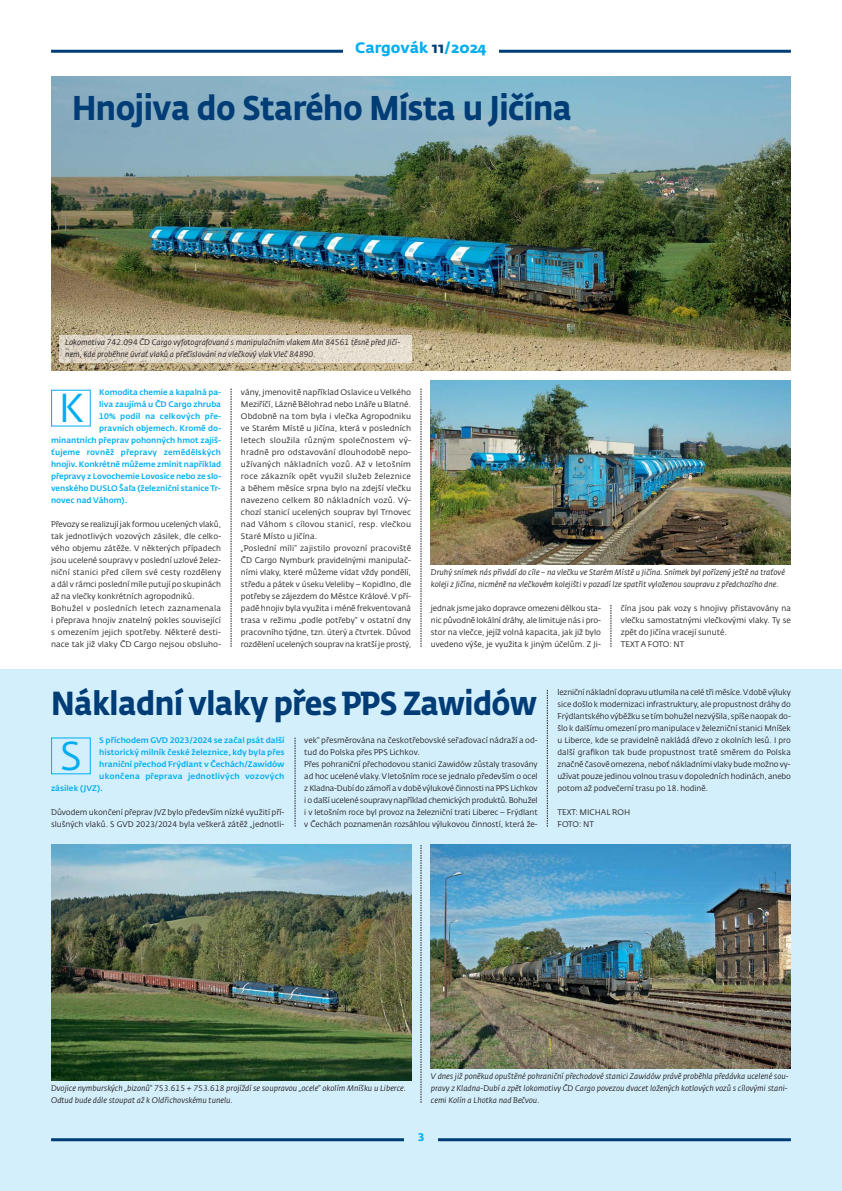
<style>
.page{position:relative;width:842px;height:1191px;background:#fff}
.page>*{position:absolute;margin:0;border:0;box-sizing:border-box;transform-origin:0 0}
.t1{font:40px "CD Fedra";color:#00aeef}
.t2{font:700 34px "CD Fedra";letter-spacing:-.015em;color:#003d76;scale:.9 1}
.t3{font:700 33px "CD Fedra";letter-spacing:-.015em;color:#003d76;scale:.9 1}
.t4{font:700 15px "Fedra Sans Pro";color:#00aeef}
.t5{font:700 11px "CD Fedra Pro";color:#00aeef}
.t6{font:8px/12px "CD Fedra";color:#231f20}
.t7{font:italic 8px/12px "CD Fedra";color:#231f20}
.t8{font:500 8px "CD Fedra";color:#00aeef}
.t9{font:500 8px "CD Fedra";letter-spacing:.02em;color:#00aeef}
.s1{color:#003d76}
</style>
<div class="page">
<img style="left:51px;top:77px;width:740px;height:293px">
<div style="left:0;top:669px;width:842px;height:522px;background:#d4effc"></div>
<hr style="left:51px;top:50px;width:740px;height:3px;background:#003d76">
<div style="left:343px;top:41px;width:156px;height:20px;background:#fff"></div>
<hr style="left:51px;top:1138px;width:353px;height:3px;background:#003d76">
<hr style="left:438px;top:1138px;width:353px;height:3px;background:#003d76">
<svg style="left:231px;top:389px;width:1px;height:258px"></svg>
<svg style="left:295px;top:738px;width:1px;height:89px"></svg>
<svg style="left:421px;top:389px;width:1px;height:258px"></svg>
<svg style="left:611px;top:605px;width:1px;height:42px"></svg>
<svg style="left:421px;top:845px;width:1px;height:258px"></svg>
<svg style="left:547px;top:690px;width:1px;height:137px"></svg>
<img style="left:431px;top:380px;width:360px;height:185px">
<img style="left:60px;top:335px;width:351px;height:28px">
<img style="left:431px;top:845px;width:360px;height:223px">
<img style="left:51px;top:845px;width:360px;height:235px">
<div style="left:51px;top:737px;width:40px;height:37px;border:1px solid #00aeef"></div>
<h3 class="t4" style="left:355px;top:39px;width:133px">Cargovák <span class="s1">11</span>/2024</h3>
<h2 class="t2" style="left:72px;top:94px;width:557px">Hnojiva do Starého Místa u Jičína</h2>
<p class="t7" style="left:65px;top:337px;width:337px">Lokomotiva 742.094 ČD Cargo vyfotografovaná s manipulačním vlakem Mn 84561 těsně před Jičí&shy;nem, kde proběhne úvrať vlaků a přečíslování na vlečkový vlak Vleč 84890.</p>
<p class="t8" style="left:99px;top:389px;width:123px">Komodita chemie a kapalná pa-</p>
<p class="t8" style="left:99px;top:401px;width:123px">liva zaujímá u ČD Cargo zhruba</p>
<p class="t9" style="left:99px;top:413px;width:123px">10% podíl na celkových pře-</p>
<p class="t8" style="left:99px;top:425px;width:124px">pravních objemech. Kromě do-</p>
<p class="t8" style="left:51px;top:437px;width:172px">minantních přeprav pohonných hmot zajiš-</p>
<p class="t9" style="left:51px;top:449px;width:172px">ťujeme rovněž přepravy zemědělských</p>
<p class="t8" style="left:51px;top:461px;width:172px">hnojiv. Konkrétně můžeme zmínit například</p>
<p class="t8" style="left:51px;top:473px;width:172px">přepravy z Lovochemie Lovosice nebo ze slo-</p>
<p class="t8" style="left:51px;top:485px;width:171px">venského DUSLO Šaľa (železniční stanice Tr-</p>
<p class="t8" style="left:51px;top:497px;width:78px">novec nad Váhom).</p>
<p class="t6" style="left:51px;top:519px;width:172px">Převozy se realizují jak formou ucelených vlaků, tak jednotlivých vozových zásilek, dle celko&shy;vého objemu zátěže. V některých případech jsou ucelené soupravy v poslední uzlové želez&shy;niční stanici před cílem své cesty rozděleny a dál v rámci poslední míle putují po skupinách až na vlečky konkrétních agropodniků.<br>Bohužel v posledních letech zaznamenala i přeprava hnojiv znatelný pokles související s omezením jejich spotřeby. Některé desti&shy;nace tak již vlaky ČD Cargo nejsou obsluho-</p>
<h1 class="t1" style="left:58px;top:392px;width:27px">K</h1>
<p class="t6" style="left:241px;top:387px;width:172px">vány, jmenovitě například Oslavice u Velkého Meziříčí, Lázně Bělohrad nebo Lnáře u Blatné.<br>Obdobně na tom byla i vlečka Agropodniku ve Starém Místě u Jičína, která v posledních letech sloužila různým společnostem vý&shy;hradně pro odstavování dlouhodobě nepo&shy;užívaných nákladních vozů. Až v letošním roce zákazník opět využil služeb železnice a během měsíce srpna bylo na zdejší vlečku navezeno celkem 80 nákladních vozů. Vý&shy;chozí stanicí ucelených souprav byl Trnovec nad Váhom s cílovou stanicí, resp. vlečkou Staré Místo u Jičína.<br>„Poslední míli“ zajistilo provozní pracoviště ČD Cargo Nymburk pravidelnými manipulač&shy;ními vlaky, které můžeme vídat vždy pondělí, středu a pátek v úseku Veleliby – Kopidlno, dle potřeby se zájezdem do Městce Králové. V pří&shy;padě hnojiv byla využita i méně frekventovaná trasa v režimu „podle potřeby“ v ostatní dny pracovního týdne, tzn. úterý a čtvrtek. Důvod rozdělení ucelených souprav na kratší je prostý,</p>
<p class="t7" style="left:431px;top:567px;width:355px">Druhý snímek nás přivádí do cíle – na vlečku ve Starém Místě u Jičína. Snímek byl pořízený ještě na traťové koleji z Jičína, nicméně na vlečkovém kolejišti v pozadí lze spatřit vyloženou soupravu z předchozího dne.</p>
<p class="t6" style="left:431px;top:603px;width:172px;text-align:justify">jednak jsme jako dopravce omezeni délkou sta&shy;nic původně lokální dráhy, ale limituje nás i pro&shy;stor na vlečce, jejíž volná kapacita, jak již bylo uvedeno výše, je využita k jiným účelům. Z Ji-</p>
<p class="t6" style="left:621px;top:603px;width:172px">čína jsou pak vozy s hnojivy přistavovány na vlečku samostatnými vlečkovými vlaky. Ty se zpět do Jičína vracejí sunuté.<br>TEXT A FOTO: NT</p>
<h3 class="t3" style="left:51px;top:690px;width:542px">Nákladní vlaky přes PPS Zawidów</h3>
<p class="t8" style="left:99px;top:737px;width:187px">S příchodem GVD 2023/2024 se začal psát další</p>
<p class="t8" style="left:99px;top:749px;width:187px">historický milník české železnice, kdy byla přes</p>
<p class="t8" style="left:99px;top:761px;width:187px">hraniční přechod Frýdlant v Čechách/Zawidów</p>
<p class="t9" style="left:99px;top:773px;width:187px">ukončena přeprava jednotlivých vozových</p>
<p class="t8" style="left:51px;top:785px;width:53px">zásilek (JVZ).</p>
<p class="t6" style="left:51px;top:807px;width:235px">Důvodem ukončení přeprav JVZ bylo především nízké využití pří&shy;slušných vlaků. S GVD 2023/2024 byla veškerá zátěž „jednotli-</p>
<h1 class="t1" style="left:60px;top:740px;width:24px">S</h1>
<p class="t6" style="left:304px;top:735px;width:235px">vek“ přesměrována na českotřebovské seřaďovací nádraží a od&shy;tud do Polska přes PPS Lichkov.<br>Přes pohraniční přechodovou stanici Zawidów zůstaly trasovány ad hoc ucelené vlaky. V letošním roce se jednalo především o ocel z Kladna-Dubí do zámoří a v době výlukové činnosti na PPS Lichkov i o další ucelené soupravy například chemických produktů. Bohužel i v letošním roce byl provoz na železniční trati Liberec – Frýdlant v Čechách poznamenán rozsáhlou výlukovou činností, která že-</p>
<p class="t6" style="left:558px;top:687px;width:235px;text-align:justify">lezniční nákladní dopravu utlumila na celé tři měsíce. Vdobě výluky sice došlo k modernizaci infrastruktury, ale propustnost dráhy do Frýdlantského výběžku se tím bohužel nezvýšila, spíše naopak do&shy;šlo k dalšímu omezení pro manipulace v železniční stanici Mníšek u Liberce, kde se pravidelně nakládá dřevo z okolních lesů. I pro další grafikon tak bude propustnost tratě směrem do Polska značně časově omezena, neboť nákladními vlaky bude možno vy&shy;užívat pouze jedinou volnou trasu v dopoledních hodinách, anebo potom až podvečerní trasu po 18. hodině.</p>
<p class="t6" style="left:558px;top:807px;width:74px">TEXT: MICHAL ROH<br>FOTO: NT</p>
<p class="t7" style="left:51px;top:1083px;width:357px">Dvojice nymburských „bizonů“ 753.615 + 753.618 projíždí se soupravou „ocele“ okolím Mníšku u Liberce.<br>Odtud bude dále stoupat až k Oldřichovskému tunelu.</p>
<p class="t7" style="left:431px;top:1071px;width:359px;text-align:justify">V dnes již poněkud opuštěné pohraniční přechodové stanici Zawidów právě proběhla předávka ucelené sou&shy;pravy z Kladna-Dubí a zpět lokomotivy ČD Cargo povezou dvacet ložených kotlových vozů s cílovými stani&shy;cemi Kolín a Lhotka nad Bečvou.</p>
<h3 class="t5" style="left:418px;top:1131px;width:8px">3</h3>
</div>
